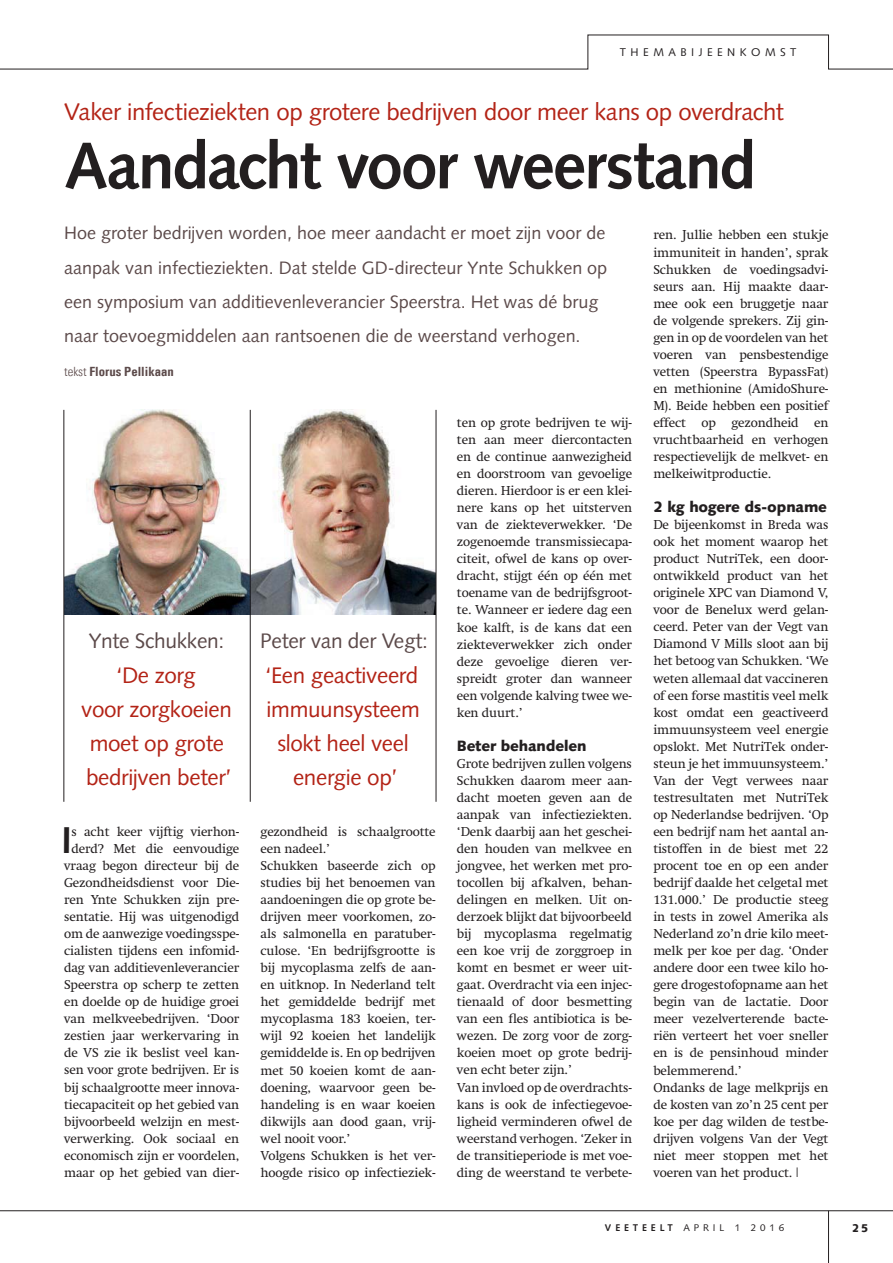
<style>
.page{position:relative;width:893px;height:1263px;background:#fff}
.page>*{position:absolute;margin:0;border:0;box-sizing:border-box;transform-origin:0 0}
.t1{font:700 65.85px "Syntax LT Pro";letter-spacing:-.025em;color:#231f20}
.t2{font:700 37.35px "Syntax LT Pro";color:#231f20}
.t3{font:24px "Syntax LT Pro";letter-spacing:-.02em;color:#b32316}
.t4{font:22.5px/34px "Syntax LT Pro";letter-spacing:-.015em;color:#b32316;text-align:center}
.t5{font:21px "Syntax LT Pro";letter-spacing:-.015em;color:#5c4a4a}
.t6{font:18px/34px "Syntax LT Pro";color:#5c4a4a}
.t7{font:900 15px "Syntax LT Pro";letter-spacing:-.01em;color:#231f20}
.t8{font:13.2px/17.1px "Swift LT Pro";letter-spacing:-.01em;color:#231f20}
.t9{font:12.75px "Univers Com 67 Bold Cond";color:#5c4a4a}
.t10{font:11.25px "Syntax LT Pro";letter-spacing:.4em;color:#231f20}
.t11{font:900 11.25px "Syntax LT Pro";color:#231f20}
.t12{font:9.75px "Syntax LT Pro";letter-spacing:.4em;color:#231f20}
.s1{font-family:"Univers Com 47 Light Cond"}
.s2{font-family:"Univers LT Pro 45";font-weight:300}
.s3{font-weight:700}
</style>
<div class="page">
<img style="left:65px;top:410px;width:371px;height:204px">
<hr style="left:64px;top:410px;width:1px;height:392px;background:#231f20">
<hr style="left:250px;top:410px;width:1px;height:392px;background:#231f20">
<hr style="left:436px;top:410px;width:1px;height:392px;background:#231f20">
<svg style="left:0;top:34px;width:893px;height:36px"></svg>
<svg style="left:0;top:1210px;width:893px;height:2px;background:#8f8d8e"></svg>
<hr style="left:828px;top:1211px;width:1px;height:51px;background:#231f20">
<p class="t10" style="left:620px;top:48px;width:178px">THEMABIJEENKOMST</p>
<h3 class="t3" style="left:64px;top:103px;width:721px">Vaker infectieziekten op grotere bedrĳven door meer kans op overdracht</h3>
<h1 class="t1" style="left:64px;top:127px;width:693px">Aandacht voor weerstand</h1>
<p class="t6" style="left:64px;top:218px;width:545px">Hoe groter bedrĳven worden, hoe meer aandacht er moet zĳn voor de aanpak van infectieziekten. Dat stelde GD-directeur Ynt e Schukken op een symposium van additievenleverancier Speerstra. Het was dé brug naar toevoegmiddelen aan rantsoenen die de weerstand verhogen.</p>
<p class="t9" style="left:64px;top:363px;width:111px"><span class="s1">tekst</span> Florus Pellikaan</p>
<h3 class="t5" style="left:89px;top:633px;width:137px">Ynte Schukken:</h3>
<h3 class="t4" style="left:81px;top:660px;width:152px">‘De zorg<br>voor zorgkoeien moet op grote bedrĳven beter’</h3>
<h3 class="t5" style="left:260px;top:633px;width:169px">Peter van der Vegt:</h3>
<h3 class="t4" style="left:265px;top:660px;width:156px">‘Een geactiveerd immuunsysteem slokt heel veel energie op’</h3>
<p class="t8" style="left:64px;top:824px;width:177px;text-align:center">s acht keer vĳftig vierhon&shy;derd? Met die eenvoudige vraag begon directeur bĳ de<br>Gezondheidsdienst voor Die&shy;ren Ynte Schukken zĳn pre&shy;sentatie. Hĳ was uitgenodigd om de aanwezige voedingsspe&shy;cialisten tĳdens een infomid&shy;dag van additievenleverancier<br>Speerstra op scherp te zetten en doelde op de huidige groei van melkveebedrĳven. ‘Door zestien jaar werkervaring in de VS zie ik beslist veel kan&shy;sen voor grote bedrĳven. Er is bĳ schaalgrootte meer innova&shy;tiecapaciteit op het gebied van bĳvoorbeeld welzĳn en mest&shy;verwerking. Ook sociaal en economisch zĳn er voordelen, maar op het gebied van dier-</p>
<p class="t8" style="left:261px;top:824px;width:177px">gezondheid is schaalgrootte een nadeel.’<br>Schukken baseerde zich op studies bĳ het benoemen van aandoeningen die op grote be&shy;drĳven meer voorkomen, zo&shy;als salmonella en paratuber&shy;culose. ‘En bedrĳfsgrootte is bĳ mycoplasma zelfs de aan&shy;en uitknop. In Nederland telt het gemiddelde bedrĳf met mycoplasma 183 koeien, ter&shy;wĳl 92 koeien het landelĳk gemiddelde is . En op bedrĳven met 50 koeien komt de aan&shy;doening, waarvoor geen be&shy;handeling is en waar koeien dikwĳls aan dood gaan, vrĳ&shy;wel nooit voor.’<br>Volgens Schukken is het ver&shy;hoogde risico op infectieziek-</p>
<h2 class="t2" style="left:61px;top:818px;width:12px">I</h2>
<p class="t8" style="left:457px;top:415px;width:177px;text-align:justify">ten op grote bedrĳven te wĳ&shy;ten aan meer diercontacten en de continue aanwezigheid en doorstroom van gevoelige dieren. Hierdoor is er een klei&shy;nere kans op het uitsterven van de ziekteverwekker. ‘De zogenoemde transmissiecapa&shy;citeit, ofwel de kans op over&shy;dracht, stĳgt één op één met toename van de bedrĳfsgroot&shy;te. Wanneer er iedere dag een koe kalft, is de kans dat een ziekteverwekker zich onder deze gevoelige dieren ver&shy;spreidt groter dan wanneer een volgende kalving twee we&shy;ken duurt.’</p>
<p class="t7" style="left:457px;top:740px;width:131px">Beter behandelen</p>
<p class="t8" style="left:457px;top:756px;width:177px">Grote bedrĳven zullen volgens<br>Schukken daarom meer aan&shy;dacht moeten geven aan de aanpak van infectieziekten. ‘Denk daarbĳ aan het geschei&shy;den houden van melkvee en jongvee, het werken met pro&shy;tocollen bĳ afkalven, behan&shy;delingen en melken. Uit on&shy;derzoek blĳkt dat bĳvoorbeeld bĳ mycoplasma regelmatig een koe vrĳ de zorggroep in komt en besmet er weer uit&shy;gaat. Overdracht via een injec&shy;tienaald of door besmetting van een fles antibiotica is be&shy;wezen. De zorg voor de zorg&shy;koeien moet op grote bedrĳ&shy;ven echt beter zĳn.’<br>Van invloed op de overdrachts&shy;kans is ook de infectiegevoe&shy;ligheid verminderen ofwel de weerstand verhogen. ‘Zeker in de transitieperiode is met voe&shy;ding de weerstand te verbete-</p>
<p class="t8" style="left:653px;top:228px;width:177px;text-align:justify">ren. Jullie hebben een stukje immuniteit in handen’, sprak Schukken de voedingsadvi&shy;seurs aan. Hĳ maakte daar&shy;mee ook een bruggetje naar de volgende sprekers. Zĳ gin&shy;gen in op de voordelen van het voeren van pensbestendige vetten (Speerstra BypassFat) en methionine (AmidoShure-M). Beide hebben een positief effect op gezondheid en vruchtbaarheid en verhogen respectievelĳk de melkvet- en melkeiwitproductie.</p>
<p class="t7" style="left:653px;top:501px;width:175px">2 kg hogere ds-opname</p>
<p class="t8" style="left:653px;top:518px;width:177px">De bĳeenkomst in Breda was ook het moment waarop het product NutriTek, een door&shy;ontwikkeld product van het originele XPC van Diamond V, voor de Benelux werd gelan&shy;ceerd. Peter van der Vegt van<br>Diamond V Mills sloot aan bĳ het betoog van Schukken. ‘We weten allemaal dat vaccineren of een forse mastitis veel melk kost omdat een geactiveerd immuunsysteem veel energie opslokt. Met NutriTek onder&shy;steun je het immuunsysteem.’<br>Van der Vegt verwees naar testresultaten met NutriTek op Nederlandse bedrĳven. ‘Op een bedrĳf nam het aantal an&shy;tistoffen in de biest met 22 procent toe en op een ander bedrĳf daalde het celgetal met<br>131.000.’ De productie steeg in tests in zowel Amerika als<br>Nederland zo’n drie kilo meet&shy;melk per koe per dag. ‘Onder andere door een twee kilo ho&shy;gere drogestofopname aan het begin van de lactatie. Door meer vezelverterende bacte&shy;riën verteert het voer sneller en is de pensinhoud minder belemmerend.’<br>Ondanks de lage melkprĳs en de kosten van zo’n 25 cent per koe per dag wilden de testbe&shy;drĳven volgens Van der Vegt niet meer stoppen met het voeren van het product. <span class="s2">l</span></p>
<p class="t12" style="left:605px;top:1224px;width:181px"><span class="s3">VEETEELT</span> APRIL 1 2016</p>
<p class="t11" style="left:852px;top:1224px;width:18px">25</p>
</div>
